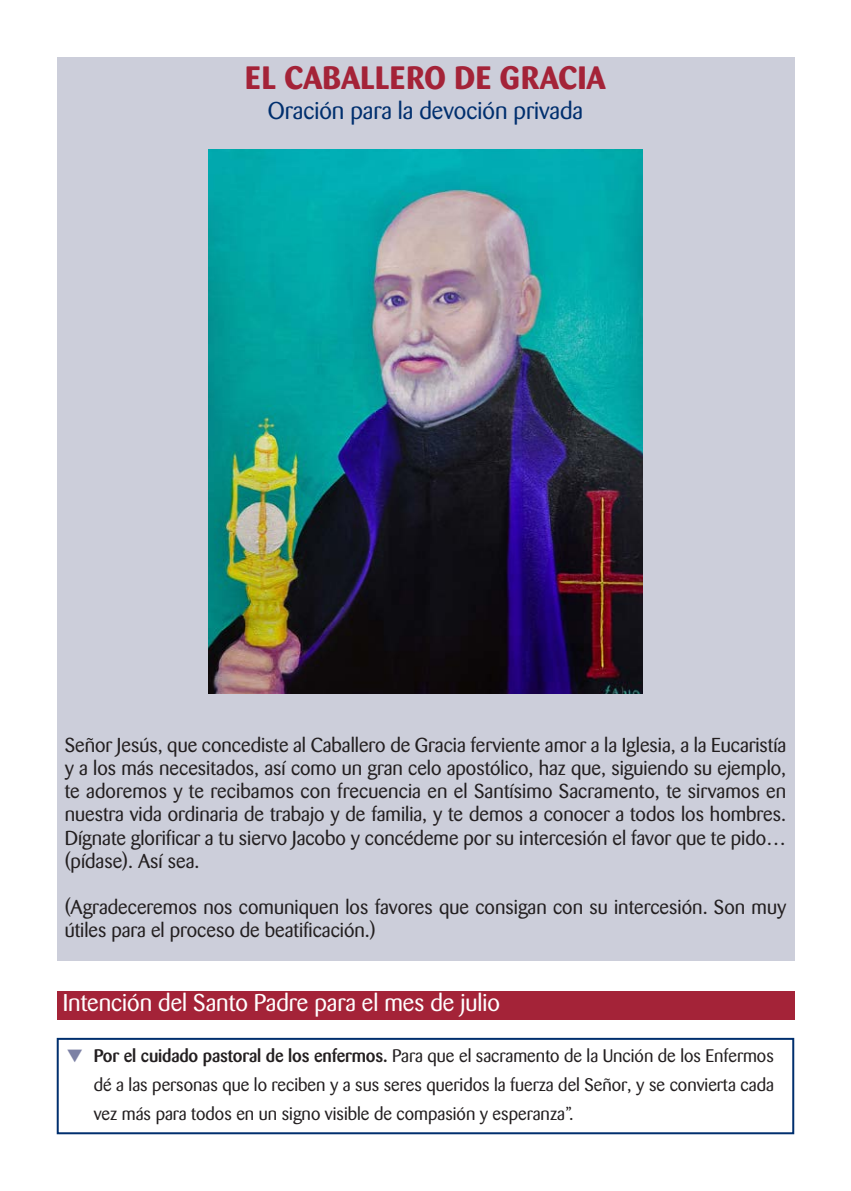
<style>
.page{position:relative;width:851px;height:1191px;background:#fff}
.page>*{position:absolute;margin:0;border:0;box-sizing:border-box;transform-origin:0 0}
.t1{font:700 32px "Barmeno";letter-spacing:.02em;color:#a42338}
.t2{font:24px "Barmeno";color:#fff}
.t3{font:24px "Barmeno";color:#002f6e}
.t4{font:20px/23.2px "Barmeno";color:#231f20;text-align:justify}
.t5{font:18px/29.2px "Barmeno";color:#231f20;text-align:justify}
.s1{color:#7c81a5}
.s2{font-weight:500}
</style>
<div class="page">
<div style="left:57px;top:1037px;width:737px;height:97px;border:2px solid #002f6e"></div>
<div style="left:57px;top:991px;width:737px;height:28px;background:#a42338"></div>
<div style="left:57px;top:57px;width:737px;height:903px;background:#ccceda"></div>
<img style="left:208px;top:149px;width:434px;height:545px">
<p class="t1" style="left:245px;top:65px;width:362px">EL CABALLERO DE GRACIA</p>
<p class="t3" style="left:268px;top:100px;width:316px">Oración para la devoción privada</p>
<p class="t4" style="left:65px;top:735px;width:723px">Señor Jesús, que concediste al Caballero de Gracia ferviente amor a la Iglesia, a la Eucaristía y a los más necesitados, así como un gran celo apostólico, haz que, siguiendo su ejemplo, te adoremos y te recibamos con frecuencia en el Santísimo Sacramento, te sirvamos en nuestra vida ordinaria de trabajo y de familia, y te demos a conocer a todos los hombres.<br>Dígnate glorificar a tu siervo Jacobo y concédeme por su intercesión el favor que te pido… (pídase). Así sea.</p>
<p class="t4" style="left:65px;top:897px;width:722px">(Agradeceremos nos comuniquen los favores que consigan con su intercesión. Son muy útiles para el proceso de beatificación.)</p>
<p class="t2" style="left:63px;top:993px;width:438px">Intención del Santo Padre para el mes de julio</p>
<p class="t5" style="left:94px;top:1042px;width:681px;text-indent:-27px"><span class="s1">▼</span> <span class="s2">Por el cuidado pastoral de los enfermos.</span> Para que el sacramento de la Unción de los Enfermos dé a las personas que lo reciben y a sus seres queridos la fuerza del Señor, y se convierta cada vez más para todos en un signo visible de compasión y esperanza”.</p>
</div>
